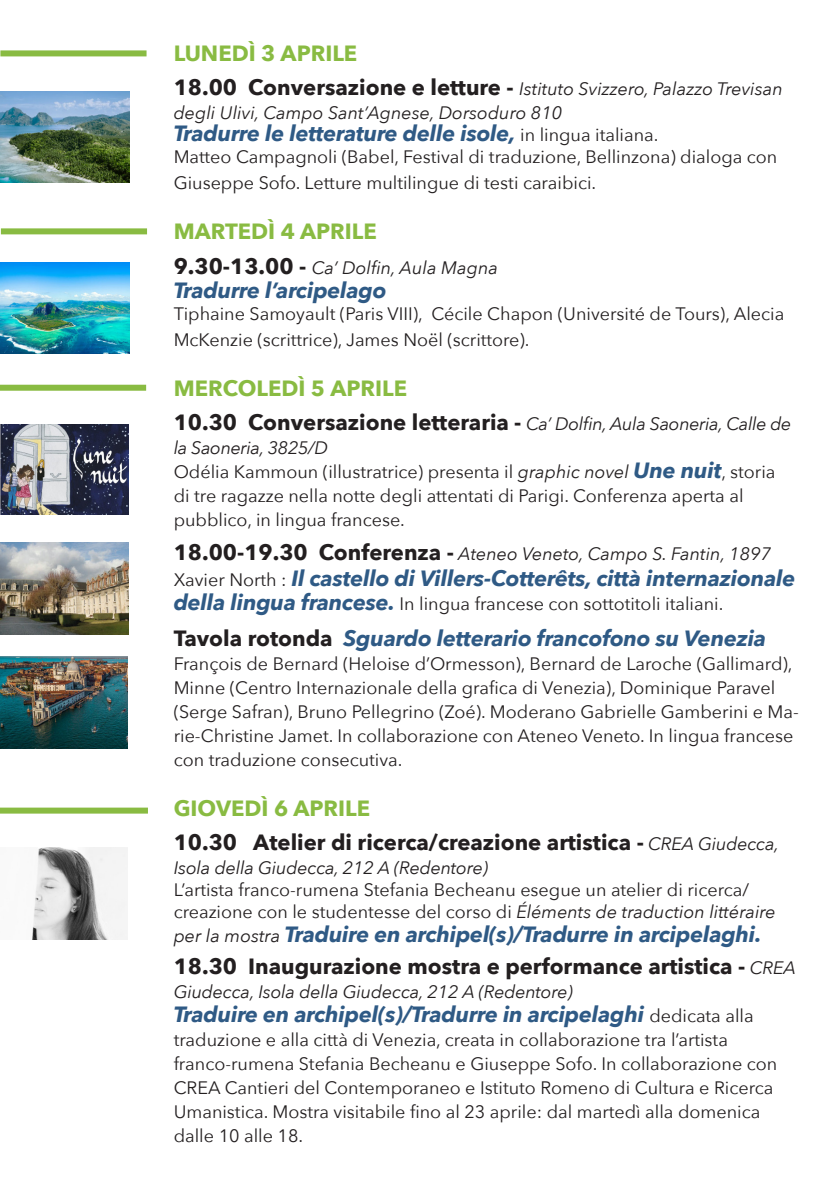
<style>
.page{position:relative;width:840px;height:1191px;background:#fff}
.page>*{position:absolute;margin:0;border:0;box-sizing:border-box;transform-origin:0 0}
.t1{font:italic 700 22px "Avenir Next";letter-spacing:-.01em;color:#2f5a85}
.t2{font:700 22px "Avenir Next";color:#231f20}
.t3{font:700 22px "Avenir Next";color:#89bb42}
.t4{font:18px/24px "Avenir Next";color:#231f20}
.t5{font:italic 18px/24px "Avenir Next";letter-spacing:-.01em;color:#231f20}
.s1{font-weight:700;font-style:normal;font-size:22px}
.s2{font-weight:400;font-style:normal;font-size:18px;color:#231f20}
.s3{font-style:italic}
.s4{font-weight:700;font-style:italic;font-size:22px;color:#2f5a85}
.s5{font-style:normal;color:#231f20}
.s6{font-weight:400;font-style:italic;font-size:18px}
.s7{font-weight:400;font-size:18px;color:#231f20}
</style>
<div class="page">
<img style="left:0;top:424px;width:128px;height:90px">
<img style="left:0;top:657px;width:127px;height:91px">
<img style="left:32px;top:847px;width:95px;height:92px">
<img style="left:0;top:542px;width:128px;height:92px">
<div style="left:0;top:385px;width:146px;height:6px;background:#89bb42"></div>
<div style="left:0;top:807px;width:148px;height:6px;background:#89bb42"></div>
<img style="left:1px;top:92px;width:128px;height:91px">
<img style="left:1px;top:263px;width:128px;height:90px">
<div style="left:1px;top:228px;width:146px;height:6px;background:#89bb42"></div>
<div style="left:0;top:50px;width:146px;height:6px;background:#89bb42"></div>
<p class="t3" style="left:173px;top:35px;width:185px">LUNEDÌ 3 APRILE</p>
<p class="t5" style="left:173px;top:76px;width:610px"><span class="s1">18.00 Conversazione e letture -</span> Istituto Svizzero, Palazzo Trevisan degli Ulivi, Campo Sant’Agnese, Dorsoduro 810</p>
<p class="t1" style="left:173px;top:115px;width:486px">Tradurre le letterature delle isole, <span class="s2">in lingua italiana.</span></p>
<p class="t4" style="left:173px;top:143px;width:605px;line-height:26px">Matteo Campagnoli (Babel, Festival di traduzione, Bellinzona) dialoga con<br>Giuseppe Sofo. Letture multilingue di testi caraibici.</p>
<p class="t3" style="left:173px;top:213px;width:204px">MARTEDÌ 4 APRILE</p>
<p class="t5" style="left:173px;top:254px;width:326px"><span class="s1">9.30-13.00 -</span> Ca’ Dolfin, Aula Magna</p>
<p class="t1" style="left:173px;top:271px;width:214px">Tradurre l’arcipelago</p>
<p class="t4" style="left:173px;top:299px;width:611px;line-height:26px">Tiphaine Samoyault (Paris VIII), Cécile Chapon (Université de Tours), Alecia<br>McKenzie (scrittrice), James Noël (scrittore).</p>
<p class="t3" style="left:173px;top:369px;width:235px">MERCOLEDÌ 5 APRILE</p>
<p class="t5" style="left:173px;top:410px;width:619px"><span class="s1">10.30 Conversazione letteraria -</span> Ca’ Dolfin, Aula Saoneria, Calle de la Saoneria, 3825/D</p>
<p class="t4" style="left:173px;top:458px;width:603px">Odélia Kammoun (illustratrice) presenta il <span class="s3">graphic novel</span> <span class="s4">Une nuit</span>, storia di tre ragazze nella notte degli attentati di Parigi. Conferenza aperta al pubblico, in lingua francese.</p>
<p class="t5" style="left:173px;top:540px;width:598px"><span class="s1">18.00-19.30 Conferenza -</span> Ateneo Veneto, Campo S. Fantin, 1897</p>
<p class="t1" style="left:173px;top:559px;width:622px"><span class="s2">Xavier North :</span> Il castello di Villers-Cotterêts, città internazionale</p>
<p class="t4" style="left:173px;top:590px;width:551px"><span class="s4">della lingua francese.</span> In lingua francese con sottotitoli italiani.</p>
<p class="t1" style="left:173px;top:619px;width:593px"><span class="s5">Tavola rotonda</span> Sguardo letterario francofono su Venezia</p>
<p class="t4" style="left:173px;top:650px;width:626px">François de Bernard (Heloise d’Ormesson), Bernard de Laroche (Gallimard), Minne (Centro Internazionale della grafica di Venezia), Dominique Paravel (Serge Safran), Bruno Pellegrino (Zoé). Moderano Gabrielle Gamberini e Ma&shy;rie-Christine Jamet. In collaborazione con Ateneo Veneto. In lingua francese con traduzione consecutiva.</p>
<p class="t3" style="left:173px;top:789px;width:198px">GIOVEDÌ 6 APRILE</p>
<p class="t2" style="left:173px;top:823px;width:606px">10.30 Atelier di ricerca/creazione artistica - <span class="s6">CREA Giudecca,</span></p>
<p class="t5" style="left:173px;top:854px;width:316px">Isola della Giudecca, 212 A (Redentore)</p>
<p class="t4" style="left:173px;top:877px;width:603px;line-height:22px">L’artista franco-rumena Stefania Becheanu esegue un atelier di ricerca/ creazione con le studentesse del corso di <span class="s3">Éléments de traduction littéraire</span></p>
<p class="t1" style="left:173px;top:915px;width:589px"><span class="s7">per la mostra</span> Traduire en archipel(s)/Tradurre in arcipelaghi.</p>
<p class="t2" style="left:173px;top:947px;width:623px">18.30 Inaugurazione mostra e performance artistica - <span class="s6">CREA</span></p>
<p class="t5" style="left:173px;top:978px;width:400px">Giudecca, Isola della Giudecca, 212 A (Redentore)</p>
<p class="t1" style="left:173px;top:995px;width:581px">Traduire en archipel(s)/Tradurre in arcipelaghi <span class="s2">dedicata alla</span></p>
<p class="t4" style="left:173px;top:1026px;width:605px">traduzione e alla città di Venezia, creata in collaborazione tra l’artista franco-rumena Stefania Becheanu e Giuseppe Sofo. In collaborazione con CREA Cantieri del Contemporaneo e Istituto Romeno di Cultura e Ricerca Umanistica. Mostra visitabile fino al 23 aprile: dal martedì alla domenica dalle 10 alle 18.</p>
</div>
